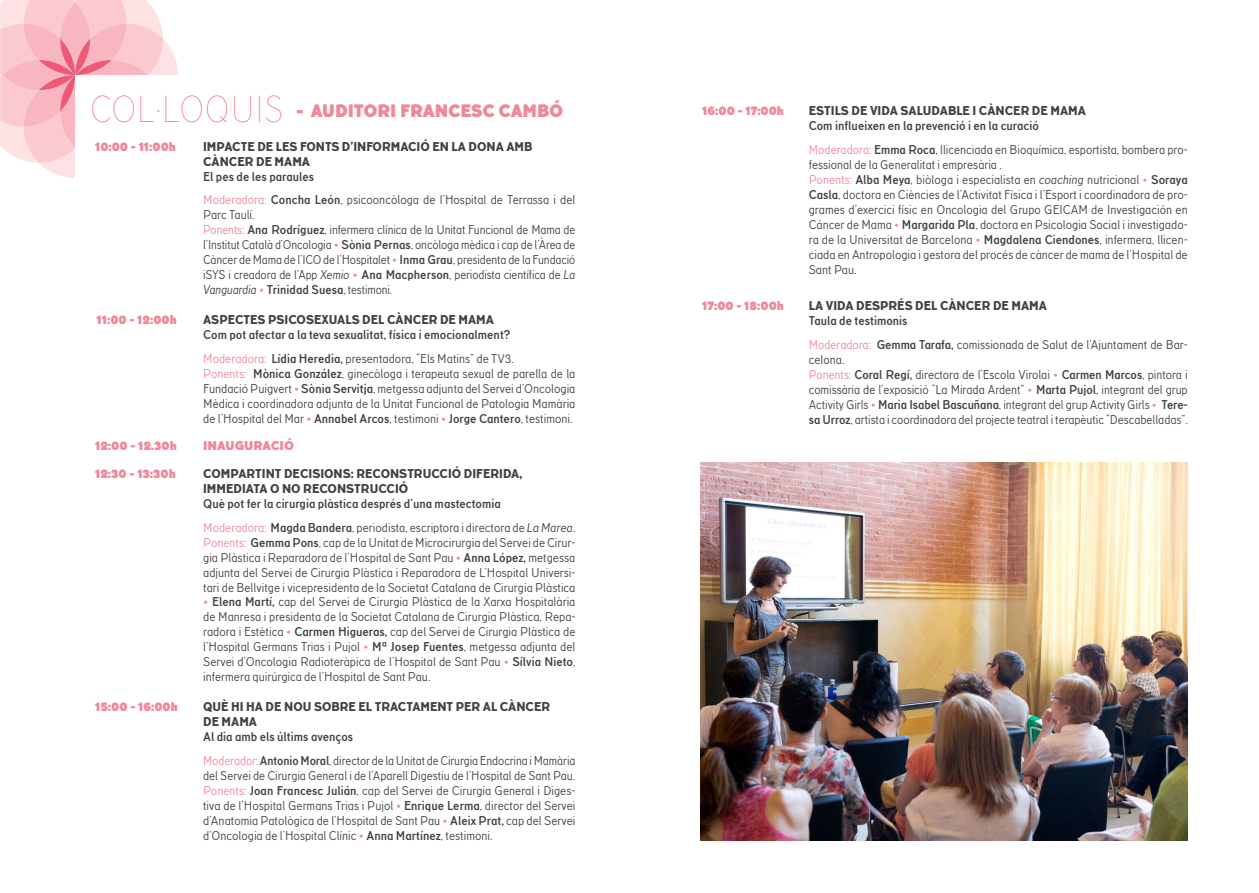
<style>
.page{position:relative;width:1259px;height:893px;background:#fff}
.page>*{position:absolute;margin:0;border:0;box-sizing:border-box;transform-origin:0 0}
.t1{font:900 18px "TT Corals";letter-spacing:-.005em;color:#f0889b}
.t2{font:12.75px/15px "TT Corals";color:#414042}
.t3{font:800 12.75px/15px "TT Corals";color:#414042}
.t4{font:700 12.75px/23.5px "TT Corals";color:#414042}
.t5{font:900 12.75px "TT Corals";color:#f0889b}
.s1{font-weight:100;font-size:37.5px;color:#ef7388}
.s2{font-weight:700}
.s3{color:#f0889b}
.s4{font-style:italic}
.s5{font-weight:800;color:#f0889b}
.s6{font-weight:400;color:#f0889b}
.s7{font-weight:400}
.s8{font-weight:400;font-style:italic}
</style>
<div class="page">
<svg style="left:0;top:0;width:178px;height:178px"></svg>
<img style="left:701px;top:462px;width:486px;height:379px">
<h1 class="t1" style="left:90px;top:99px;width:334px"><span class="s1">COL·LOQUIS</span> - AUDITORI FRANC</h1>
<h1 class="t1" style="left:460px;top:99px;width:103px">ESC CAMBÓ</h1>
<p class="t5" style="left:702px;top:103px;width:83px">16:00 - 17:00H</p>
<p class="t3" style="left:809px;top:104px;width:279px">ESTILS DE VIDA SALUDABLE I CÀNCER DE MAMA</p>
<p class="t2" style="left:809px;top:114px;width:380px;line-height:23.5px"><span class="s2">Com influeixen en la prevenció i en la curació<br></span><span class="s3">Moderadora:</span> <span class="s2">Emma Roca</span>, llicenciada en Bioquímica, esportista, bombera pro-</p>
<p class="t2" style="left:808px;top:157px;width:380px">fessional de la Generalitat i empresària .<br><span class="s3">Ponents:</span> <span class="s2">Alba Meya</span>, biòloga i especialista en <span class="s4">coaching</span> nutricional <span class="s5">•</span> <span class="s2">Soraya Casla</span>, doctora en Ciències de l’Activitat Física i l’Esport i coordinadora de pro&shy;grames d’exercici físic en Oncologia del Grupo GEICAM de Investigación en Cáncer de Mama <span class="s5">•</span> <span class="s2">Margarida Pla</span>, doctora en Psicologia Social i investigado&shy;ra de la Universitat de Barcelona <span class="s5">•</span> <span class="s2">Magdalena Ciendones</span>, infermera, llicen&shy;ciada en Antropologia i gestora del procés de càncer de mama de l’Hospital de Sant Pau.</p>
<p class="t5" style="left:702px;top:298px;width:83px">17:00 - 18:00H</p>
<p class="t3" style="left:808px;top:298px;width:240px">LA VIDA DESPRÉS DEL CÀNCER DE MAMA</p>
<p class="t2" style="left:808px;top:309px;width:380px;line-height:23.5px"><span class="s2">Taula de testimonis<br></span><span class="s3">Moderadora:</span> <span class="s2">Gemma Tarafa,</span> comissionada de Salut de l’Ajuntament de Bar-</p>
<p class="t2" style="left:809px;top:351px;width:380px">celona.<br><span class="s3">Ponents:</span> <span class="s2">Coral Regí,</span> directora de l’Escola Virolai <span class="s5">•</span> <span class="s2">Carmen Marcos</span>, pintora i comissària de l’exposició “La Mirada Ardent” <span class="s5">•</span> <span class="s2">Marta Pujol</span>, integrant del grup Activity Girls <span class="s5">•</span> <span class="s2">Maria Isabel Bascuñana</span>, integrant del grup Activity Girls <span class="s5">•</span> <span class="s2">Tere&shy;sa Urroz</span>, artista i coordinadora del projecte teatral i terapèutic “Descabelladas”.</p>
<p class="t5" style="left:95px;top:138px;width:82px">10:00 - 11:00H</p>
<p class="t3" style="left:203px;top:139px;width:326px">IMPACTE DE LES FONTS D’INFORMACIÓ EN LA DONA AMB<br>CÀNCER DE MAMA</p>
<p class="t2" style="left:203px;top:164px;width:374px;line-height:23.5px"><span class="s2">El pes de les paraules<br></span><span class="s3">Moderadora:</span> <span class="s2">Concha León</span>, psicooncòloga de l’Hospital de Terrassa i del</p>
<p class="t2" style="left:203px;top:207px;width:374px">Parc Taulí.<br><span class="s3">Ponents:</span> <span class="s2">Ana Rodríguez</span>, infermera clínica de la Unitat Funcional de Mama de l’Institut Català d’Oncologia <span class="s5">•</span> <span class="s2">Sònia Pernas</span>, oncòloga mèdica i cap de l’Àrea de Càncer de Mama de l’ICO de l’Hospitalet <span class="s5">•</span> <span class="s2">Inma Grau</span>, presidenta de la Fundació iSYS i creadora de l’App <span class="s4">Xemio</span> <span class="s5">•</span> <span class="s2">Ana Macpherson</span>, periodista científica de <span class="s4">La Vanguardia</span> <span class="s5">•</span> <span class="s2">Trinidad Suesa</span>, testimoni<span class="s4">.</span></p>
<p class="t5" style="left:97px;top:312px;width:82px">11:00 - 12:00H</p>
<p class="t3" style="left:203px;top:312px;width:292px">ASPECTES PSICOSEXUALS DEL CÀNCER DE MAMA</p>
<p class="t4" style="left:203px;top:323px;width:312px">Com pot afectar a la teva sexualitat, física i emocionalment?<br><span class="s6">Moderadora:</span> Lídia Heredia, <span class="s7">presentadora, “Els Matins” de TV3.</span></p>
<p class="t2" style="left:203px;top:365px;width:374px;text-align:justify"><span class="s3">Ponents:</span> <span class="s2">Mònica González</span>, ginecòloga i terapeuta sexual de parella de la Fundació Puigvert <span class="s5">•</span> <span class="s2">Sònia Servitja</span>, metgessa adjunta del Servei d’Oncologia Mèdica i coordinadora adjunta de la Unitat Funcional de Patologia Mamària de l’Hospital del Mar <span class="s5">•</span> <span class="s2">Annabel Arcos</span>, testimoni <span class="s5">•</span> <span class="s2">Jorge Cantero</span>, testimoni.</p>
<p class="t5" style="left:95px;top:438px;width:83px">12:00 - 12.30H</p>
<p class="t5" style="left:203px;top:438px;width:92px">INAUGURACIÓ</p>
<p class="t5" style="left:95px;top:466px;width:82px">12:30 - 13:30H</p>
<p class="t3" style="left:203px;top:466px;width:321px">COMPARTINT DECISIONS: RECONSTRUCCIÓ DIFERIDA,<br>IMMEDIATA O NO RECONSTRUCCIÓ</p>
<p class="t4" style="left:203px;top:492px;width:374px">Què pot fer la cirurgia plàstica després d’una mastectomia<br><span class="s6">Moderadora:</span> Magda Bandera<span class="s7">, periodista, escriptora i directora de</span> <span class="s8">La Marea</span><span class="s7">.</span></p>
<p class="t2" style="left:203px;top:534px;width:374px;text-align:justify"><span class="s3">Ponents:</span> <span class="s2">Gemma Pons</span>, cap de la Unitat de Microcirurgia del Servei de Cirur&shy;gia Plàstica i Reparadora de l’Hospital de Sant Pau <span class="s5">•</span> <span class="s2">Anna López,</span> metgessa adjunta del Servei de Cirurgia Plàstica i Reparadora de L’Hospital Universi&shy;tari de Bellvitge i vicepresidenta de la Societat Catalana de Cirurgia Plàstica</p>
<p class="t2" style="left:203px;top:594px;width:374px;text-align:justify"><span class="s5">•</span> <span class="s2">Elena Martí,</span> cap del Servei de Cirurgia Plàstica de la Xarxa Hospitalària de Manresa i presidenta de la Societat Catalana de Cirurgia Plàstica, Repa&shy;radora i Estètica <span class="s5">•</span> <span class="s2">Carmen Higueras,</span> cap del Servei de Cirurgia Plàstica de l’Hospital Germans Trias i Pujol <span class="s5">•</span> <span class="s2">Mª Josep Fuentes</span>, metgessa adjunta del Servei d’Oncologia Radioteràpica de l’Hospital de Sant Pau <span class="s5">•</span> <span class="s2">Sílvia Nieto</span>, infermera quirúrgica de l’Hospital de Sant Pau.</p>
<p class="t5" style="left:95px;top:699px;width:84px">15:00 - 16:00H</p>
<p class="t3" style="left:203px;top:700px;width:349px">QUÈ HI HA DE NOU SOBRE EL TRACTAMENT PER AL CÀNCER<br>DE MAMA</p>
<p class="t2" style="left:203px;top:725px;width:374px;line-height:23.7px"><span class="s2">Al dia amb els últims avenços<br></span><span class="s3">Moderador:</span><span class="s2">Antonio Moral</span>, director de la Unitat de Cirurgia Endocrina i Mamària</p>
<p class="t2" style="left:203px;top:768px;width:374px;text-align:justify">del Servei de Cirurgia General i de l’Aparell Digestiu de l’Hospital de Sant Pau.<br><span class="s3">Ponents:</span> <span class="s2">Joan Francesc Julián</span>, cap del Servei de Cirurgia General i Diges&shy;tiva de l’Hospital Germans Trias i Pujol <span class="s5">•</span> <span class="s2">Enrique Lerma</span>, director del Servei d’Anatomia Patològica de l’Hospital de Sant Pau <span class="s5">•</span> <span class="s2">Aleix Prat,</span> cap del Servei d’Oncologia de l’Hospital Clínic <span class="s5">•</span> <span class="s2">Anna Martínez</span>, testimoni.</p>
</div>
